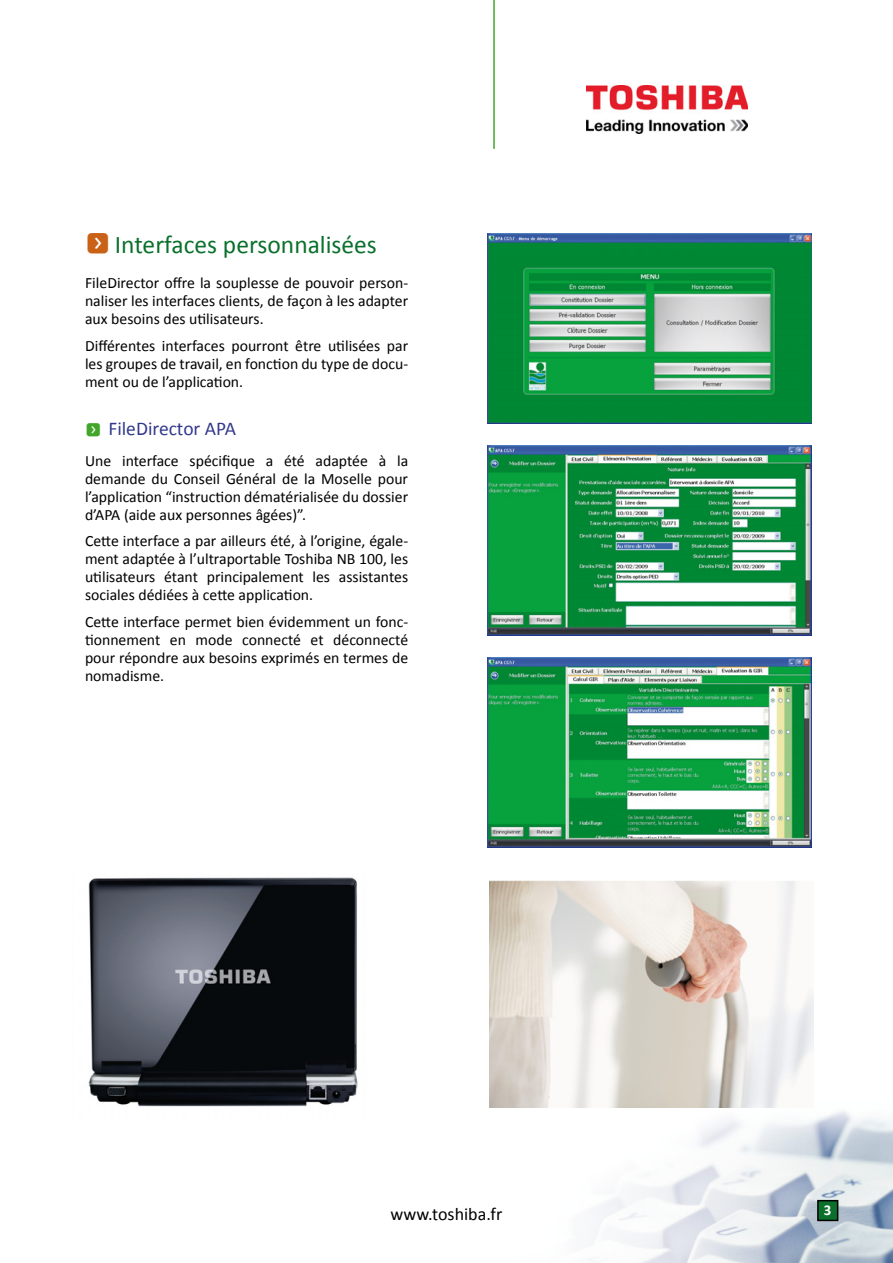
<style>
.page{position:relative;width:893px;height:1263px;background:#fff}
.page>*{position:absolute;margin:0;border:0;box-sizing:border-box;transform-origin:0 0}
.t1{font:25.5px "Calibri";color:#0a702b}
.t2{font:19.5px "Calibri";color:#33398c}
.t3{font:18px "Calibri";color:#000}
.t4{font:15.75px/18px "Calibri";color:#000;text-align:justify}
.t5{font:700 15px "Calibri";color:#fff}
.s1{font-family:"Button Bonus Rounded Negative";color:#c96117}
</style>
<div class="page">
<img style="left:489px;top:1107px;width:404px;height:156px">
<hr style="left:493px;top:0;width:2px;height:149px;background:#42a62a">
<div style="left:818px;top:1201px;width:20px;height:19px;background:#0a702b"></div>
<div style="left:817px;top:1200px;width:21px;height:21px;border:2px solid #000"></div>
<img style="left:587px;top:85px;width:160px;height:48px">
<img style="left:488px;top:234px;width:324px;height:190px">
<img style="left:488px;top:446px;width:324px;height:189px">
<img style="left:488px;top:657px;width:324px;height:190px">
<img style="left:88px;top:877px;width:270px;height:230px">
<img style="left:489px;top:880px;width:325px;height:227px">
<h1 class="t1" style="left:85px;top:229px;width:293px"><span class="s1">f</span> Interfaces personnalisées</h1>
<p class="t4" style="left:85px;top:274px;width:325px">FileDirector offre la souplesse de pouvoir person&shy;naliser les interfaces clients, de façon à les adapter aux besoins des utilisateurs.</p>
<p class="t4" style="left:85px;top:336px;width:325px">Différentes interfaces pourront être utilisées par les groupes de travail, en fonction du type de docu&shy;ment ou de l’application.</p>
<p class="t2" style="left:85px;top:416px;width:152px"><sub>f</sub> FileDirector APA</p>
<p class="t4" style="left:85px;top:451px;width:325px">Une interface spécifique a été adaptée à la demande du Conseil Général de la Moselle pour l’application “instruction dématérialisée du dossier d’APA (aide aux personnes âgées)”.</p>
<p class="t4" style="left:85px;top:532px;width:325px">Cette interface a par ailleurs été, à l’origine, égale&shy;ment adaptée à l’ultraportable Toshiba NB 100, les utilisateurs étant principalement les assistantes sociales dédiées à cette application.</p>
<p class="t4" style="left:85px;top:612px;width:325px">Cette interface permet bien évidemment un fonc&shy;tionnement en mode connecté et déconnecté pour répondre aux besoins exprimés en termes de nomadisme.</p>
<p class="t3" style="left:391px;top:1203px;width:113px">www.toshiba.fr</p>
<p class="t5" style="left:824px;top:1201px;width:9px">3</p>
</div>
